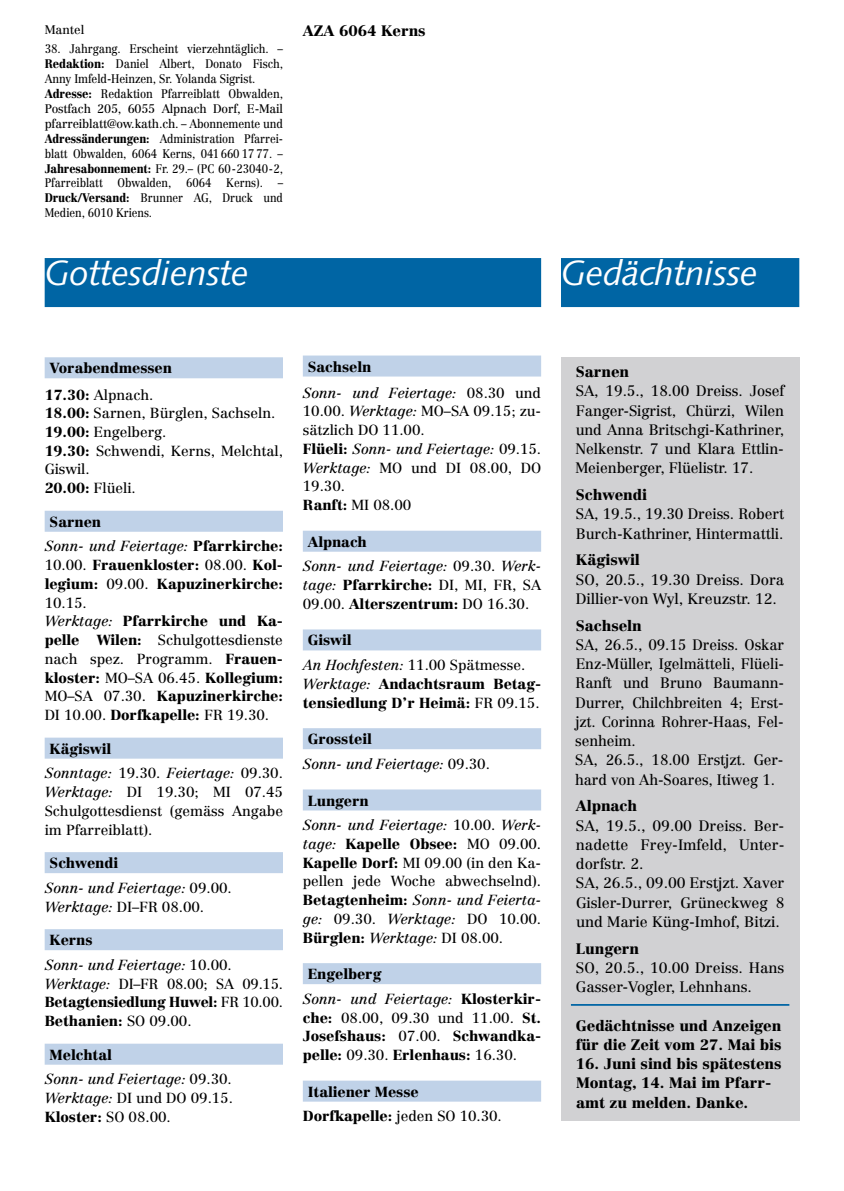
<style>
.page{position:relative;width:844px;height:1191px;background:#fff}
.page>*{position:absolute;margin:0;border:0;box-sizing:border-box;transform-origin:0 0}
.t1{font:italic 35px "Syntax";letter-spacing:-.01em;color:#fff}
.t2{font:14.88px/19.2px "Centennial";letter-spacing:-.01em;color:#000}
.t3{font:900 14.88px/19.2px "Centennial";letter-spacing:-.005em;color:#000}
.t4{font:14.35px/18.7px "Centennial";letter-spacing:-.005em;color:#000}
.t5{font:900 14.35px/18.7px "Centennial";letter-spacing:-.005em;color:#000}
.t6{font:italic 14.35px/24.7px "Centennial";letter-spacing:-.005em;color:#000}
.t7{font:12.25px/14.9px "Centennial";letter-spacing:-.01em;color:#000;scale:.9 1}
.t8{font:12.25px "Centennial";letter-spacing:-.01em;color:#000}
.s1{font-weight:900}
.s2{font-weight:400}
.s3{font-weight:400;font-style:italic}
.s4{font-weight:900;font-style:normal}
.s5{font-style:normal}
.s6{font-style:italic}
</style>
<div class="page">
<div style="left:45px;top:258px;width:496px;height:49px;background:#0065a4"></div>
<div style="left:45px;top:357px;width:238px;height:21px;background:#c0d2e8"></div>
<div style="left:45px;top:511px;width:238px;height:21px;background:#c0d2e8"></div>
<div style="left:45px;top:737px;width:238px;height:21px;background:#c0d2e8"></div>
<div style="left:45px;top:852px;width:238px;height:21px;background:#c0d2e8"></div>
<div style="left:45px;top:929px;width:238px;height:21px;background:#c0d2e8"></div>
<div style="left:45px;top:1043px;width:238px;height:21px;background:#c0d2e8"></div>
<div style="left:303px;top:355px;width:238px;height:21px;background:#c0d2e8"></div>
<div style="left:303px;top:531px;width:238px;height:21px;background:#c0d2e8"></div>
<div style="left:303px;top:629px;width:238px;height:21px;background:#c0d2e8"></div>
<div style="left:303px;top:728px;width:238px;height:21px;background:#c0d2e8"></div>
<div style="left:303px;top:789px;width:238px;height:21px;background:#c0d2e8"></div>
<div style="left:303px;top:963px;width:238px;height:21px;background:#c0d2e8"></div>
<div style="left:303px;top:1080px;width:238px;height:21px;background:#c0d2e8"></div>
<div style="left:561px;top:258px;width:238px;height:49px;background:#0065a4"></div>
<div style="left:561px;top:357px;width:238px;height:764px;background:#d1d1d3"></div>
<hr style="left:570px;top:1004px;width:219px;height:1px;background:#0065a4">
<p class="t8" style="left:45px;top:25px;width:41px">Mantel</p>
<p class="t7" style="left:45px;top:43px;width:266px">38. Jahrgang. Erscheint vierzehntäglich. – <span class="s1">Redaktion:</span> Daniel Albert, Donato Fisch, Anny Imfeld-Heinzen, Sr. Yolanda Sigrist.<br><span class="s1">Adresse:</span> Redaktion Pfarreiblatt Obwalden, Postfach 205, 6055 Alpnach Dorf, E-Mail pfarreiblatt@ow.kath.ch. – Abonnemente und <span class="s1">Adressänderungen:</span> Administration Pfarrei&shy;blatt Obwalden, 6064 Kerns, 041660 17 77. – <span class="s1">Jahresabonnement:</span> Fr. 29.– (PC 60-23040-2, Pfarreiblatt Obwalden, 6064 Kerns). – <span class="s1">Druck/Versand:</span> Brunner AG, Druck und Medien, 6010 Kriens.</p>
<h1 class="t1" style="left:45px;top:259px;width:205px">Gottesdienste</h1>
<p class="t3" style="left:303px;top:23px;width:124px">AZA 6064 Kerns</p>
<h1 class="t1" style="left:561px;top:259px;width:198px">Gedächtnisse</h1>
<p class="t5" style="left:45px;top:356px;width:129px;line-height:26.2px;text-indent:5px">Vorabendmessen<br>17.30: <span class="s2">Alpnach.</span></p>
<p class="t4" style="left:45px;top:405px;width:240px"><span class="s1">18.00:</span> Sarnen, Bürglen, Sachseln.<br><span class="s1">19.00:</span> Engelberg.<br><span class="s1">19.30:</span> Schwendi, Kerns, Melchtal,<br>Giswil.<br><span class="s1">20.00:</span> Flüeli.</p>
<p class="t5" style="left:45px;top:510px;width:240px;line-height:24.7px;text-indent:5px">Sarnen<br><span class="s3">Sonn- und Feiertage:</span> Pfarrkirche:</p>
<p class="t5" style="left:45px;top:557px;width:240px"><span class="s2">10.00.</span> Frauenkloster: <span class="s2">08.00.</span> Kol&shy;legium: <span class="s2">09.00.</span> Kapuzinerkirche:<br><span class="s2">10.15.<br></span><span class="s3">Werktage:</span> Pfarrkirche und Ka&shy;pelle Wilen: <span class="s2">Schulgottesdienste nach spez. Programm.</span> Frauen&shy;kloster: <span class="s2">MO–SA 06.45.</span> Kollegium:<br><span class="s2">MO–SA 07.30.</span> Kapuzinerkirche:<br><span class="s2">DI 10.00.</span> Dorfkapelle: <span class="s2">FR 19.30.</span></p>
<p class="t6" style="left:45px;top:737px;width:240px;text-indent:5px"><span class="s4">Kägiswil<br></span>Sonntage: <span class="s5">19.30.</span> Feiertage: <span class="s5">09.30.</span></p>
<p class="t4" style="left:45px;top:784px;width:240px;text-align:justify"><span class="s6">Werktage:</span> DI 19.30; MI 07.45<br>Schulgottesdienst (gemäss Angabe im Pfarreiblatt).</p>
<p class="t6" style="left:45px;top:852px;width:188px;text-indent:5px"><span class="s4">Schwendi<br></span>Sonn- und Feiertage: <span class="s5">09.00.</span></p>
<p class="t4" style="left:45px;top:898px;width:161px"><span class="s6">Werktage:</span> DI–FR 08.00.</p>
<p class="t6" style="left:45px;top:929px;width:188px;text-indent:5px"><span class="s4">Kerns<br></span>Sonn- und Feiertage: <span class="s5">10.00.</span></p>
<p class="t4" style="left:45px;top:975px;width:240px;text-align:justify"><span class="s6">Werktage:</span> DI–FR 08.00; SA 09.15.<br><span class="s1">Betagtensiedlung Huwel:</span> FR 10.00.<br><span class="s1">Bethanien:</span> SO 09.00.</p>
<p class="t6" style="left:45px;top:1043px;width:188px;text-indent:5px"><span class="s4">Melchtal<br></span>Sonn- und Feiertage: <span class="s5">09.30.</span></p>
<p class="t4" style="left:45px;top:1090px;width:190px"><span class="s6">Werktage:</span> DI und DO 09.15.<br><span class="s1">Kloster:</span> SO 08.00.</p>
<p class="t6" style="left:303px;top:355px;width:240px;line-height:26.2px;text-indent:5px"><span class="s4">Sachseln<br></span>Sonn- und Feiertage: <span class="s5">08.30 und</span></p>
<p class="t4" style="left:303px;top:403px;width:240px">10.00. <span class="s6">Werktage:</span> MO–SA 09.15; zu&shy;sätzlich DO 11.00.<br><span class="s1">Flüeli:</span> <span class="s6">Sonn- und Feiertage:</span> 09.15.<br><span class="s6">Werktage:</span> MO und DI 08.00, DO<br>19.30.<br><span class="s1">Ranft:</span> MI 08.00</p>
<p class="t6" style="left:303px;top:530px;width:240px;text-indent:5px"><span class="s4">Alpnach<br></span>Sonn- und Feiertage: <span class="s5">09.30.</span> Werk-</p>
<p class="t5" style="left:303px;top:577px;width:240px"><span class="s3">tage:</span> Pfarrkirche: <span class="s2">DI, MI, FR, SA<br>09.00.</span> Alterszentrum: <span class="s2">DO 16.30.</span></p>
<p class="t4" style="left:303px;top:629px;width:224px;line-height:24.7px;text-indent:5px"><span class="s1">Giswil<br></span><span class="s6">An Hochfesten:</span> 11.00 Spätmesse.</p>
<p class="t5" style="left:303px;top:676px;width:240px"><span class="s3">Werktage:</span> Andachtsraum Betag&shy;tensiedlung D’r Heimä: <span class="s2">FR 09.15.</span></p>
<p class="t6" style="left:303px;top:728px;width:188px;text-indent:5px"><span class="s4">Grossteil<br></span>Sonn- und Feiertage: <span class="s5">09.30.</span></p>
<p class="t6" style="left:303px;top:789px;width:240px;text-indent:5px"><span class="s4">Lungern<br></span>Sonn- und Feiertage: <span class="s5">10.00.</span> Werk-</p>
<p class="t4" style="left:303px;top:835px;width:240px;text-align:justify"><span class="s6">tage:</span> <span class="s1">Kapelle Obsee:</span> MO 09.00.<br><span class="s1">Kapelle Dorf:</span> MI 09.00 (in den Ka&shy;pellen jede Woche abwechselnd).<br><span class="s1">Betagtenheim:</span> <span class="s6">Sonn- und Feierta&shy;ge:</span> 09.30. <span class="s6">Werktage:</span> DO 10.00.<br><span class="s1">Bürglen:</span> <span class="s6">Werktage:</span> DI 08.00.</p>
<p class="t5" style="left:303px;top:963px;width:240px;line-height:24.7px;text-indent:5px">Engelberg<br><span class="s3">Sonn- und Feiertage:</span> Klosterkir-</p>
<p class="t5" style="left:303px;top:1009px;width:240px;text-align:justify">che: <span class="s2">08.00, 09.30 und 11.00.</span> St.<br>Josefshaus: <span class="s2">07.00.</span> Schwandka&shy;pelle: <span class="s2">09.30.</span> Erlenhaus: <span class="s2">16.30.</span></p>
<p class="t5" style="left:303px;top:1080px;width:200px;line-height:24.7px;text-indent:5px">Italiener Messe<br>Dorfkapelle: <span class="s2">jeden SO 10.30.</span></p>
<p class="t3" style="left:575px;top:363px;width:55px">Sarnen</p>
<p class="t2" style="left:575px;top:383px;width:210px;text-align:justify">SA, 19.5., 18.00 Dreiss. Josef Fanger-Sigrist, Chürzi, Wilen und Anna Britschgi-Kathriner, Nelkenstr. 7 und Klara Ettlin-Meienberger, Flüelistr. 17.</p>
<p class="t3" style="left:575px;top:486px;width:73px">Schwendi</p>
<p class="t2" style="left:575px;top:506px;width:210px">SA, 19.5., 19.30 Dreiss. Robert<br>Burch-Kathriner, Hintermattli.</p>
<p class="t3" style="left:575px;top:552px;width:65px">Kägiswil</p>
<p class="t2" style="left:575px;top:571px;width:210px">SO, 20.5., 19.30 Dreiss. Dora<br>Dillier-von Wyl, Kreuzstr. 12.</p>
<p class="t3" style="left:575px;top:617px;width:67px">Sachseln</p>
<p class="t2" style="left:575px;top:636px;width:211px">SA, 26.5., 09.15 Dreiss. Oskar<br>Enz-Müller, Igelmätteli, Flüeli-<br>Ranft und Bruno Baumann-<br>Durrer, Chilchbreiten 4; Erst&shy;jzt. Corinna Rohrer-Haas, Fel&shy;senheim.<br>SA, 26.5., 18.00 Erstjzt. Ger&shy;hard von Ah-Soares, Itiweg 1.</p>
<p class="t3" style="left:575px;top:797px;width:63px">Alpnach</p>
<p class="t2" style="left:575px;top:817px;width:210px">SA, 19.5., 09.00 Dreiss. Ber&shy;nadette Frey-Imfeld, Unter&shy;dorfstr. 2.<br>SA, 26.5., 09.00 Erstjzt. Xaver<br>Gisler-Durrer, Grüneckweg 8 und Marie Küng-Imhof, Bitzi.</p>
<p class="t3" style="left:575px;top:940px;width:65px">Lungern</p>
<p class="t2" style="left:575px;top:959px;width:210px">SO, 20.5., 10.00 Dreiss. Hans<br>Gasser-Vogler, Lehnhans.</p>
<p class="t3" style="left:575px;top:1017px;width:207px">Gedächtnisse und Anzeigen für die Zeit vom 27. Mai bis</p>
<p class="t3" style="left:576px;top:1055px;width:207px">16. Juni sind bis spätestens<br>Montag, 14. Mai im Pfarr&shy;amt zu melden. Danke.</p>
</div>
